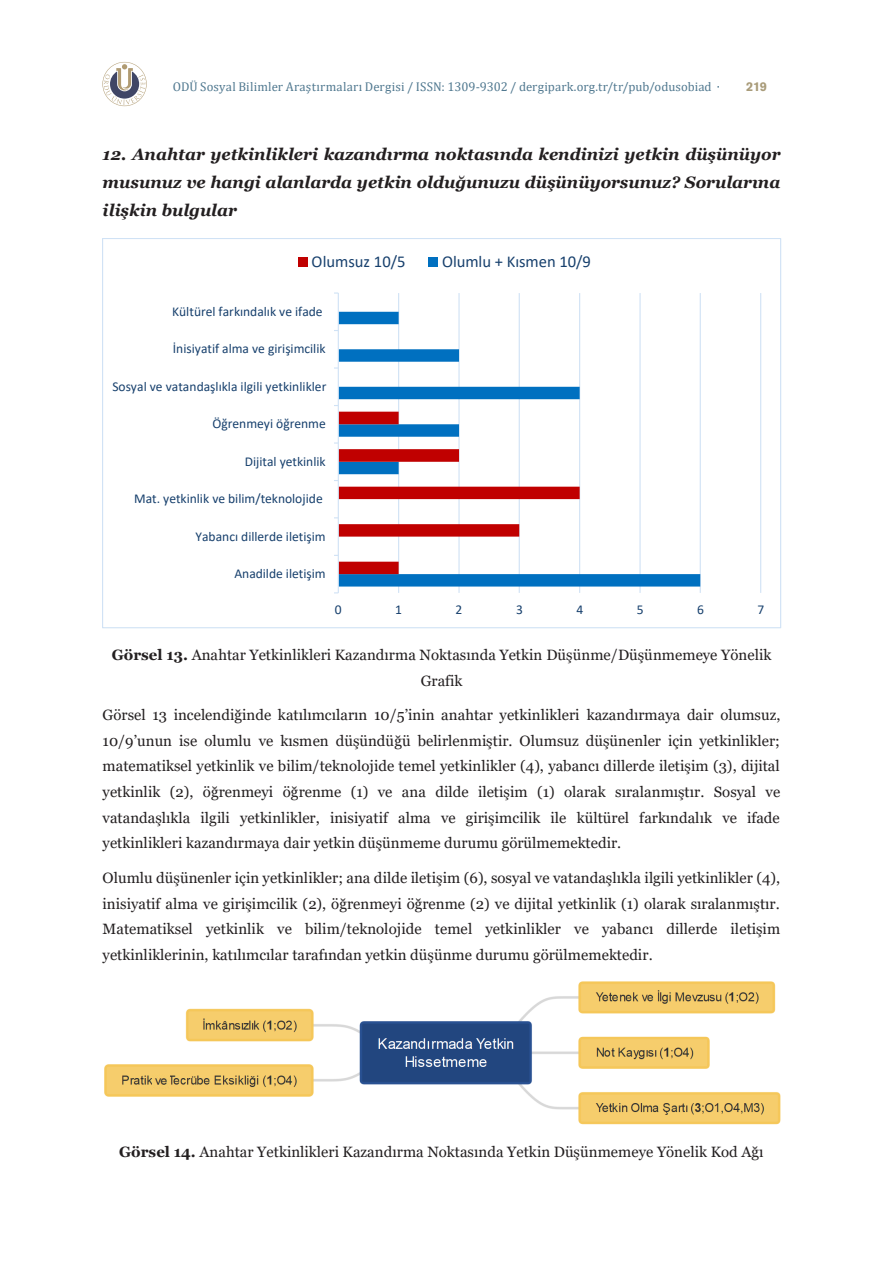
<style>
.page{position:relative;width:893px;height:1263px;background:#fff}
.page>*{position:absolute;margin:0;border:0;box-sizing:border-box;transform-origin:0 0}
.t1{font:italic 700 16.65px/28.2px "Georgia";color:#231f20;text-align:justify}
.t2{font:16.65px "Calibri";color:#17406d}
.t3{font:15px/25.7px "Georgia";color:#231f20;text-align:justify}
.t4{font:13.5px "Calibri";color:#17406d}
.t5{font:12.75px "Cambria";letter-spacing:.01em;color:#517990}
.t6{font:700 12.75px "Akzidenz Grotesk Pro";color:#a99c7a}
.s1{font-weight:700}
</style>
<div class="page">
<svg style="left:102px;top:62px;width:45px;height:44px"></svg>
<hr style="left:398px;top:293px;width:1px;height:300px;background:#d0e2f5">
<hr style="left:458px;top:293px;width:2px;height:300px;background:#d0e2f5">
<hr style="left:519px;top:293px;width:1px;height:300px;background:#d0e2f5">
<hr style="left:579px;top:293px;width:1px;height:300px;background:#d0e2f5">
<hr style="left:639px;top:293px;width:2px;height:300px;background:#d0e2f5">
<hr style="left:700px;top:293px;width:1px;height:300px;background:#d0e2f5">
<hr style="left:760px;top:293px;width:1px;height:300px;background:#d0e2f5">
<svg style="left:339px;top:312px;width:361px;height:274px"></svg>
<hr style="left:338px;top:293px;width:1px;height:300px;background:#d0e2f5">
<svg style="left:334px;top:412px;width:246px;height:162px"></svg>
<div style="left:299px;top:257px;width:9px;height:10px;background:#c00000"></div>
<div style="left:429px;top:257px;width:9px;height:10px;background:#0070c0"></div>
<img style="left:104px;top:981px;width:677px;height:144px">
<img style="left:153px;top:1074px;width:16px;height:14px">
<p class="t5" style="left:173px;top:79px;width:549px">ODÜ Sosyal Bilimler Araştırmaları Dergisi / ISSN: 1309-9302 / dergipark.org.tr/tr/pub/odusobiad ∙</p>
<p class="t6" style="left:746px;top:78px;width:22px">219</p>
<p class="t1" style="left:103px;top:140px;width:679px">12. Anahtar yetkinlikleri kazandırma noktasında kendinizi yetkin düşünüyor musunuz ve hangi alanlarda yetkin olduğunuzu düşünüyorsunuz? Sorularına ilişkin bulgular</p>
<p class="t2" style="left:312px;top:250px;width:95px">Olumsuz 10/5</p>
<p class="t2" style="left:442px;top:250px;width:150px">Olumlu + Kısmen 10/9</p>
<p class="t4" style="left:172px;top:302px;width:152px">Kültürel farkındalık ve ifade</p>
<p class="t4" style="left:173px;top:339px;width:154px">İnisiyatif alma ve girişimcilik</p>
<p class="t4" style="left:112px;top:377px;width:216px">Sosyal ve vatandaşlıkla ilgili yetkinlikler</p>
<p class="t4" style="left:213px;top:414px;width:115px">Öğrenmeyi öğrenme</p>
<p class="t4" style="left:245px;top:452px;width:82px">Dijital yetkinlik</p>
<p class="t4" style="left:134px;top:489px;width:190px">Mat. yetkinlik ve bilim/teknolojide</p>
<p class="t4" style="left:196px;top:527px;width:132px">Yabancı dillerde iletişim</p>
<p class="t4" style="left:234px;top:564px;width:93px">Anadilde iletişim</p>
<p class="t4" style="left:335px;top:600px;width:8px">0</p>
<p class="t4" style="left:395px;top:600px;width:8px">1</p>
<p class="t4" style="left:456px;top:600px;width:8px">2</p>
<p class="t4" style="left:516px;top:600px;width:8px">3</p>
<p class="t4" style="left:576px;top:600px;width:8px">4</p>
<p class="t4" style="left:637px;top:600px;width:8px">5</p>
<p class="t4" style="left:697px;top:600px;width:8px">6</p>
<p class="t4" style="left:757px;top:600px;width:8px">7</p>
<p class="t3" style="left:112px;top:642px;width:661px;text-align:center"><span class="s1">Görsel 13.</span> Anahtar Yetkinlikleri Kazandırma Noktasında Yetkin Düşünme/Düşünmemeye Yönelik<br>Grafik</p>
<p class="t3" style="left:103px;top:702px;width:679px">Görsel 13 incelendiğinde katılımcıların 10/5’inin anahtar yetkinlikleri kazandırmaya dair olumsuz, 10/9’unun ise olumlu ve kısmen düşündüğü belirlenmiştir. Olumsuz düşünenler için yetkinlikler; matematiksel yetkinlik ve bilim/teknolojide temel yetkinlikler (4), yabancı dillerde iletişim (3), dijital yetkinlik (2), öğrenmeyi öğrenme (1) ve ana dilde iletişim (1) olarak sıralanmıştır. Sosyal ve vatandaşlıkla ilgili yetkinlikler, inisiyatif alma ve girişimcilik ile kültürel farkındalık ve ifade yetkinlikleri kazandırmaya dair yetkin düşünmeme durumu görülmemektedir.</p>
<p class="t3" style="left:103px;top:865px;width:679px">Olumlu düşünenler için yetkinlikler; ana dilde iletişim (6), sosyal ve vatandaşlıkla ilgili yetkinlikler (4), inisiyatif alma ve girişimcilik (2), öğrenmeyi öğrenme (2) ve dijital yetkinlik (1) olarak sıralanmıştır.<br>Matematiksel yetkinlik ve bilim/teknolojide temel yetkinlikler ve yabancı dillerde iletişim yetkinliklerinin, katılımcılar tarafından yetkin düşünme durumu görülmemektedir.</p>
<p class="t3" style="left:119px;top:1139px;width:646px"><span class="s1">Görsel 14.</span> Anahtar Yetkinlikleri Kazandırma Noktasında Yetkin Düşünmemeye Yönelik Kod Ağı</p>
</div>
